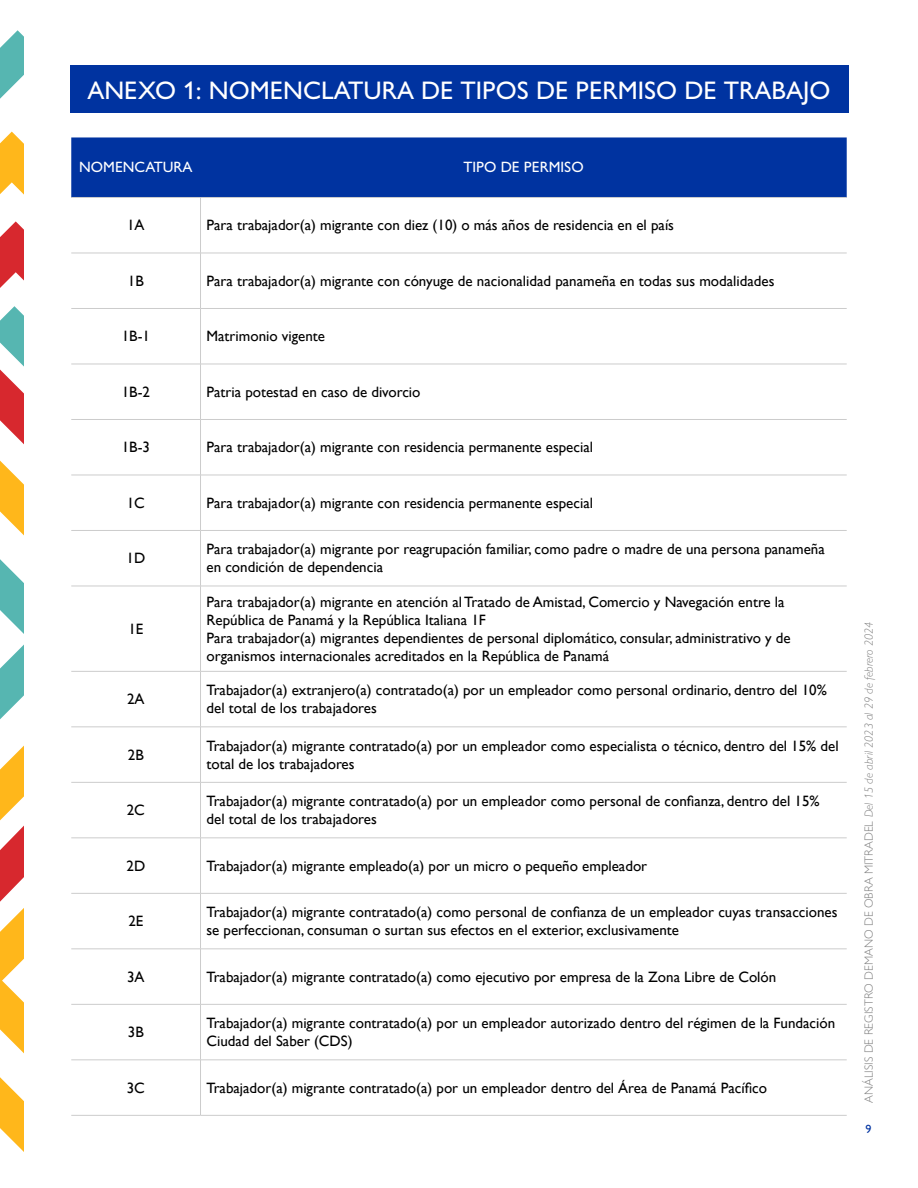
<style>
.page{position:relative;width:918px;height:1188px;background:#fff}
.page>*{position:absolute;margin:0;border:0;box-sizing:border-box;transform-origin:0 0}
.INDEX_3{font:500 25.5px "Gill Sans Nova";color:#fff}
.t1{font:15px/18px "Gill Sans";color:#000}
.t2{font:500 15px "Gill Sans Nova";color:#fff}
.t3{font:300 12px "Gill Sans Nova";color:#808080}
.t4{font:500 12px "Gill Sans Nova";color:#0033a1}
.s1{font-style:italic}
</style>
<div class="page">
<svg style="left:0;top:746px;width:24px;height:406px"></svg>
<svg style="left:0;top:30px;width:24px;height:689px"></svg>
<div style="left:70px;top:65px;width:778px;height:48px;background:#0033a0"></div>
<div style="left:71px;top:137px;width:776px;height:60px;background:#0033a0"></div>
<hr style="left:201px;top:197px;width:646px;height:1px;background:#ccc">
<hr style="left:201px;top:253px;width:646px;height:1px;background:#ccc">
<hr style="left:201px;top:308px;width:646px;height:1px;background:#ccc">
<hr style="left:201px;top:364px;width:646px;height:1px;background:#ccc">
<hr style="left:201px;top:419px;width:646px;height:1px;background:#ccc">
<hr style="left:201px;top:475px;width:646px;height:1px;background:#ccc">
<hr style="left:201px;top:530px;width:646px;height:1px;background:#ccc">
<hr style="left:201px;top:586px;width:646px;height:1px;background:#ccc">
<hr style="left:201px;top:671px;width:646px;height:1px;background:#ccc">
<hr style="left:201px;top:727px;width:646px;height:1px;background:#ccc">
<hr style="left:201px;top:782px;width:646px;height:1px;background:#ccc">
<hr style="left:201px;top:838px;width:646px;height:1px;background:#ccc">
<hr style="left:201px;top:893px;width:646px;height:1px;background:#ccc">
<hr style="left:201px;top:949px;width:646px;height:1px;background:#ccc">
<hr style="left:201px;top:1004px;width:646px;height:1px;background:#ccc">
<hr style="left:201px;top:1060px;width:646px;height:1px;background:#ccc">
<hr style="left:201px;top:1115px;width:646px;height:1px;background:#ccc">
<hr style="left:71px;top:197px;width:130px;height:1px;background:#ccc">
<hr style="left:200px;top:198px;width:1px;height:55px;background:#ccc">
<hr style="left:71px;top:253px;width:130px;height:1px;background:#ccc">
<hr style="left:200px;top:253px;width:1px;height:55px;background:#ccc">
<hr style="left:71px;top:308px;width:130px;height:1px;background:#ccc">
<hr style="left:200px;top:309px;width:1px;height:55px;background:#ccc">
<hr style="left:71px;top:364px;width:130px;height:1px;background:#ccc">
<hr style="left:200px;top:364px;width:1px;height:55px;background:#ccc">
<hr style="left:71px;top:419px;width:130px;height:1px;background:#ccc">
<hr style="left:200px;top:420px;width:1px;height:55px;background:#ccc">
<hr style="left:71px;top:475px;width:130px;height:1px;background:#ccc">
<hr style="left:200px;top:475px;width:1px;height:55px;background:#ccc">
<hr style="left:71px;top:530px;width:130px;height:1px;background:#ccc">
<hr style="left:200px;top:531px;width:1px;height:55px;background:#ccc">
<hr style="left:71px;top:586px;width:130px;height:1px;background:#ccc">
<hr style="left:200px;top:586px;width:1px;height:85px;background:#ccc">
<hr style="left:71px;top:671px;width:130px;height:1px;background:#ccc">
<hr style="left:200px;top:672px;width:1px;height:55px;background:#ccc">
<hr style="left:71px;top:727px;width:130px;height:1px;background:#ccc">
<hr style="left:200px;top:727px;width:1px;height:55px;background:#ccc">
<hr style="left:71px;top:782px;width:130px;height:1px;background:#ccc">
<hr style="left:200px;top:783px;width:1px;height:55px;background:#ccc">
<hr style="left:71px;top:838px;width:130px;height:1px;background:#ccc">
<hr style="left:200px;top:838px;width:1px;height:55px;background:#ccc">
<hr style="left:71px;top:893px;width:130px;height:1px;background:#ccc">
<hr style="left:200px;top:894px;width:1px;height:55px;background:#ccc">
<hr style="left:71px;top:949px;width:130px;height:1px;background:#ccc">
<hr style="left:200px;top:949px;width:1px;height:55px;background:#ccc">
<hr style="left:71px;top:1004px;width:130px;height:1px;background:#ccc">
<hr style="left:200px;top:1005px;width:1px;height:55px;background:#ccc">
<hr style="left:71px;top:1060px;width:130px;height:1px;background:#ccc">
<hr style="left:200px;top:1060px;width:1px;height:55px;background:#ccc">
<hr style="left:71px;top:1115px;width:130px;height:1px;background:#ccc">
<p class="INDEX_3" style="left:87px;top:75px;width:745px">ANEXO 1: NOMENCLATURA DE TIPOS DE PERMISO DE TRABAJO</p>
<p class="t2" style="left:79px;top:158px;width:115px">NOMENCATURA</p>
<p class="t2" style="left:463px;top:158px;width:122px">TIPO DE PERMISO</p>
<p class="t1" style="left:127px;top:216px;width:19px">1A</p>
<p class="t1" style="left:207px;top:216px;width:469px">Para trabajador(a) migrante con diez (10) o más años de residencia en el país</p>
<p class="t1" style="left:128px;top:272px;width:17px">1B</p>
<p class="t1" style="left:207px;top:272px;width:569px">Para trabajador(a) migrante con cónyuge de nacionalidad panameña en todas sus modalidades</p>
<p class="t1" style="left:122px;top:327px;width:30px">1B-1</p>
<p class="t1" style="left:207px;top:327px;width:120px">Matrimonio vigente</p>
<p class="t1" style="left:122px;top:383px;width:30px">1B-2</p>
<p class="t1" style="left:207px;top:383px;width:215px">Patria potestad en caso de divorcio</p>
<p class="t1" style="left:122px;top:438px;width:30px">1B-3</p>
<p class="t1" style="left:207px;top:438px;width:388px">Para trabajador(a) migrante con residencia permanente especial</p>
<p class="t1" style="left:127px;top:494px;width:20px">1C</p>
<p class="t1" style="left:207px;top:494px;width:388px">Para trabajador(a) migrante con residencia permanente especial</p>
<p class="t1" style="left:127px;top:549px;width:20px">1D</p>
<p class="t1" style="left:207px;top:540px;width:620px">Para trabajador(a) migrante por reagrupación familiar, como padre o madre de una persona panameña en condición de dependencia</p>
<p class="t1" style="left:128px;top:620px;width:16px">1E</p>
<p class="t1" style="left:207px;top:593px;width:580px">Para trabajador(a) migrante en atención al Tratado de Amistad, Comercio y Navegación entre la<br>República de Panamá y la República Italiana 1F</p>
<p class="t1" style="left:207px;top:629px;width:586px">Para trabajador(a) migrantes dependientes de personal diplomático, consular, administrativo y de organismos internacionales acreditados en la República de Panamá</p>
<p class="t1" style="left:127px;top:690px;width:19px">2A</p>
<p class="t1" style="left:207px;top:681px;width:622px">Trabajador(a) extranjero(a) contratado(a) por un empleador como personal ordinario, dentro del 10% del total de los trabajadores</p>
<p class="t1" style="left:128px;top:746px;width:17px">2B</p>
<p class="t1" style="left:207px;top:737px;width:634px">Trabajador(a) migrante contratado(a) por un empleador como especialista o técnico, dentro del 15% del total de los trabajadores</p>
<p class="t1" style="left:127px;top:801px;width:20px">2C</p>
<p class="t1" style="left:207px;top:792px;width:615px">Trabajador(a) migrante contratado(a) por un empleador como personal de confianza, dentro del 15% del total de los trabajadores</p>
<p class="t1" style="left:127px;top:857px;width:20px">2D</p>
<p class="t1" style="left:207px;top:857px;width:442px">Trabajador(a) migrante empleado(a) por un micro o pequeño empleador</p>
<p class="t1" style="left:128px;top:912px;width:16px">2E</p>
<p class="t1" style="left:207px;top:903px;width:633px">Trabajador(a) migrante contratado(a) como personal de confianza de un empleador cuyas transacciones se perfeccionan, consuman o surtan sus efectos en el exterior, exclusivamente</p>
<p class="t1" style="left:127px;top:968px;width:19px">3A</p>
<p class="t1" style="left:207px;top:968px;width:571px">Trabajador(a) migrante contratado(a) como ejecutivo por empresa de la Zona Libre de Colón</p>
<p class="t1" style="left:128px;top:1023px;width:17px">3B</p>
<p class="t1" style="left:207px;top:1014px;width:630px">Trabajador(a) migrante contratado(a) por un empleador autorizado dentro del régimen de la Fundación<br>Ciudad del Saber (CDS)</p>
<p class="t1" style="left:127px;top:1079px;width:20px">3C</p>
<p class="t1" style="left:207px;top:1079px;width:562px">Trabajador(a) migrante contratado(a) por un empleador dentro del Área de Panamá Pacífico</p>
<p class="t3" style="left:861px;top:1103px;width:483px;rotate:-90deg">ANÁLISIS DE REGISTRO DEMANO DE OBRA MITRADEL <span class="s1">Del 15 de abril 2023 al 29 de febrero 2024</span></p>
<p class="t4" style="left:865px;top:1122px;width:7px">9</p>
</div>
